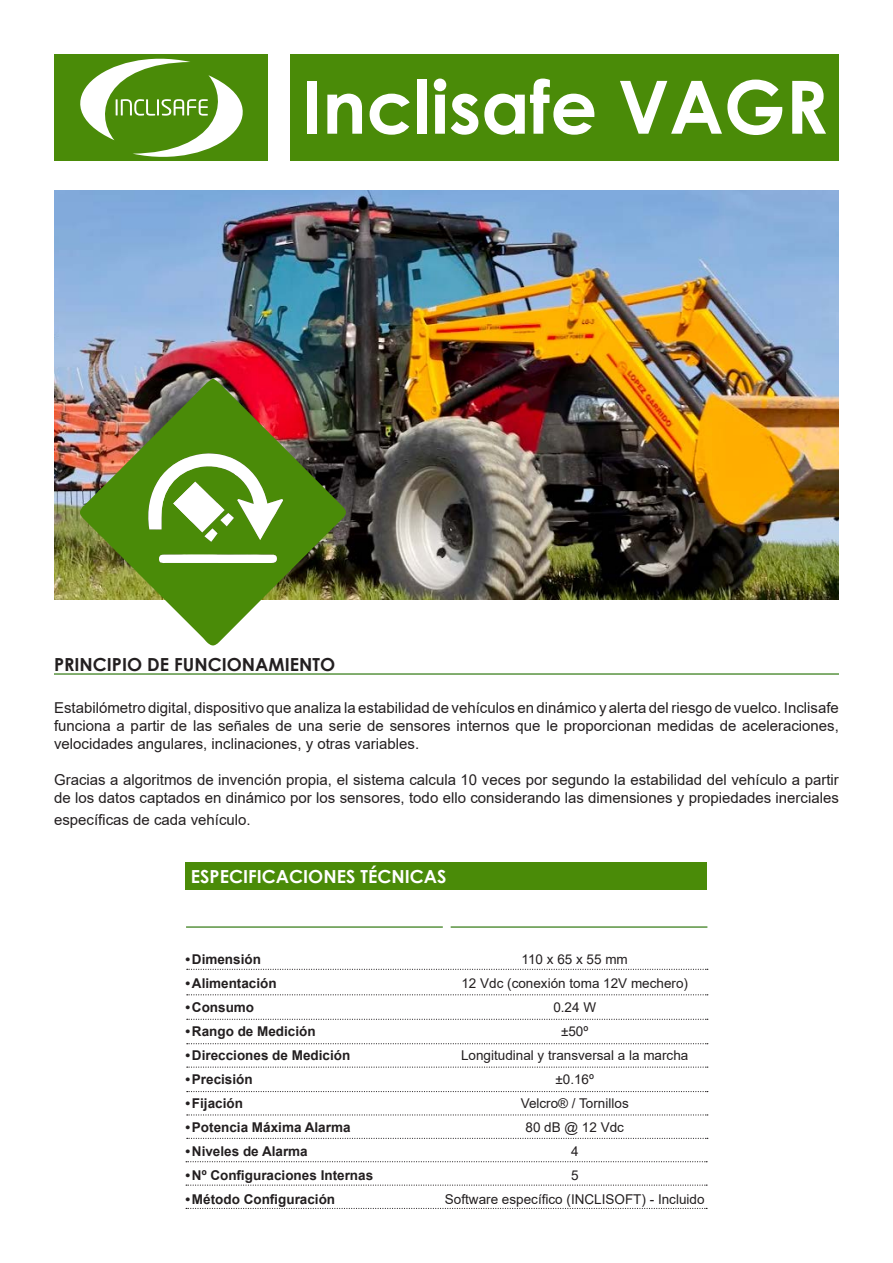
<style>
.page{position:relative;width:893px;height:1263px;background:#fff}
.page>*{position:absolute;margin:0;border:0;box-sizing:border-box;transform-origin:0 0}
.t1{font:700 73.5px "Century Gothic";color:#fff}
.t2{font:700 18px "Century Gothic";color:#231f20}
.t3{font:700 18px "Century Gothic";color:#fff}
.t4{font:15px/18px "Arial";color:#231f20;text-align:justify}
.t5{font:700 13.5px "Arial";color:#231f20}
.t6{font:13.5px "Arial";color:#231f20}
</style>
<div class="page">
<div style="left:291px;top:55px;width:548px;height:106px;background:#4a8b08"></div>
<img style="left:54px;top:190px;width:785px;height:410px">
<img style="left:79px;top:378px;width:268px;height:268px">
<svg style="left:159px;top:554px;width:118px;height:10px"></svg>
<svg style="left:143px;top:449px;width:140px;height:93px"></svg>
<hr style="left:54px;top:673px;width:785px;height:2px;background:#599340">
<svg style="left:54px;top:54px;width:214px;height:107px"></svg>
<hr style="left:186px;top:926px;width:257px;height:2px;background:#599340">
<svg style="left:187px;top:969px;width:521px;height:1px"></svg>
<svg style="left:187px;top:994px;width:521px;height:1px"></svg>
<svg style="left:187px;top:1019px;width:521px;height:1px"></svg>
<svg style="left:187px;top:1043px;width:521px;height:1px"></svg>
<svg style="left:187px;top:1066px;width:521px;height:2px"></svg>
<svg style="left:187px;top:1091px;width:521px;height:1px"></svg>
<svg style="left:187px;top:1114px;width:521px;height:1px"></svg>
<svg style="left:187px;top:1138px;width:521px;height:1px"></svg>
<svg style="left:186px;top:1161px;width:521px;height:1px"></svg>
<svg style="left:186px;top:1184px;width:521px;height:2px"></svg>
<svg style="left:186px;top:1208px;width:521px;height:1px"></svg>
<hr style="left:451px;top:926px;width:256px;height:2px;background:#599340">
<div style="left:186px;top:862px;width:521px;height:27px;background:#4a8b08"></div>
<p class="t1" style="left:302px;top:51px;width:528px">Inclisafe VAGR</p>
<p class="t2" style="left:54px;top:650px;width:283px">PRINCIPIO DE FUNCIONAMIENTO</p>
<p class="t4" style="left:54px;top:699px;width:786px">Estabilómetro digital, dispositivo que analiza la estabilidad de vehículos en dinámico y alerta del riesgo de vuelco. Inclisafe funciona a partir de las señales de una serie de sensores internos que le proporcionan medidas de aceleraciones, velocidades angulares, inclinaciones, y otras variables.</p>
<p class="t4" style="left:54px;top:771px;width:786px">Gracias a algoritmos de invención propia, el sistema calcula 10 veces por segundo la estabilidad del vehículo a partir de los datos captados en dinámico por los sensores, todo ello considerando las dimensiones y propiedades inerciales</p>
<p class="t4" style="left:54px;top:811px;width:198px">específicas de cada vehículo.</p>
<p class="t3" style="left:191px;top:862px;width:257px">ESPECIFICACIONES TÉCNICAS</p>
<p class="t5" style="left:186px;top:949px;width:77px">•Dimensión</p>
<p class="t5" style="left:186px;top:973px;width:93px">•Alimentación</p>
<p class="t5" style="left:186px;top:997px;width:70px">•Consumo</p>
<p class="t5" style="left:186px;top:1021px;width:132px">•Rango de Medición</p>
<p class="t5" style="left:186px;top:1045px;width:166px">•Direcciones de Medición</p>
<p class="t5" style="left:186px;top:1069px;width:69px">•Precisión</p>
<p class="t5" style="left:186px;top:1093px;width:59px">•Fijación</p>
<p class="t5" style="left:186px;top:1117px;width:166px">•Potencia Máxima Alarma</p>
<p class="t5" style="left:186px;top:1141px;width:124px">•Niveles de Alarma</p>
<p class="t5" style="left:186px;top:1165px;width:189px">•Nº Configuraciones Internas</p>
<p class="t5" style="left:186px;top:1189px;width:151px">•Método Configuración</p>
<p class="t6" style="left:522px;top:950px;width:108px">110 x 65 x 55 mm</p>
<p class="t6" style="left:461px;top:974px;width:228px">12 Vdc (conexión toma 12V mechero)</p>
<p class="t6" style="left:553px;top:998px;width:44px">0.24 W</p>
<p class="t6" style="left:561px;top:1022px;width:29px">±50º</p>
<p class="t6" style="left:461px;top:1046px;width:229px">Longitudinal y transversal a la marcha</p>
<p class="t6" style="left:555px;top:1070px;width:40px">±0.16º</p>
<p class="t6" style="left:521px;top:1094px;width:109px">Velcro® / Tornillos</p>
<p class="t6" style="left:525px;top:1118px;width:100px">80 dB @ 12 Vdc</p>
<p class="t6" style="left:571px;top:1142px;width:9px">4</p>
<p class="t6" style="left:571px;top:1166px;width:9px">5</p>
<p class="t6" style="left:445px;top:1190px;width:261px">Software específico (INCLISOFT) - Incluido</p>
</div>
